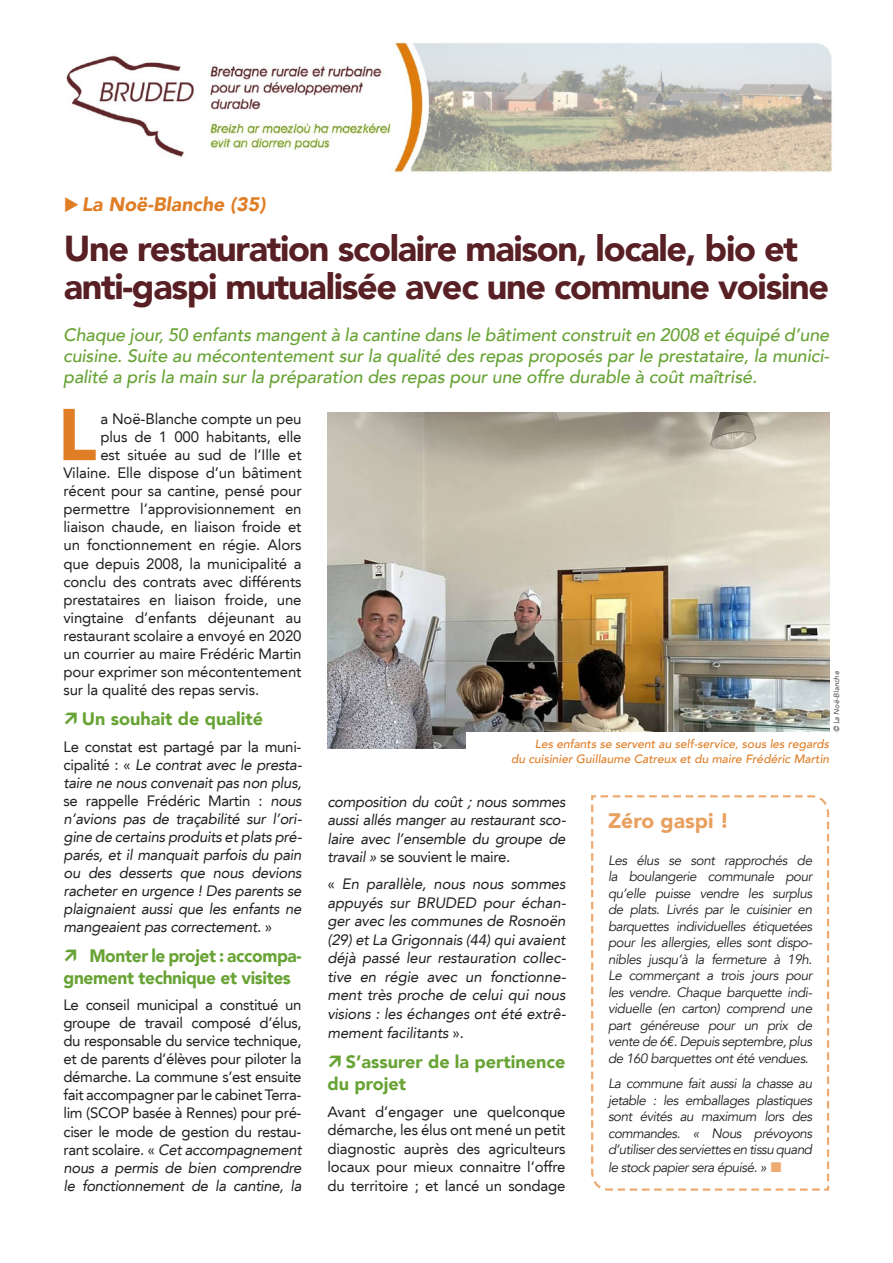
<style>
.page{position:relative;width:893px;height:1263px;background:#fff}
.page>*{position:absolute;margin:0;border:0;box-sizing:border-box;transform-origin:0 0}
.t1{font:900 72.45px "Avenir LT";color:#e07e26}
.t2{font:900 36px/37.5px "Avenir LT";letter-spacing:-.035em;color:#581f24}
.t3{font:900 21px "Avenir LT";color:#e99f5e}
.t4{font:italic 900 19.5px "Avenir LT";color:#e07e26}
.t5{font:italic 500 18px/21px "Avenir LT";letter-spacing:-.01em;color:#68a335;text-align:justify}
.t6{font:900 18px/21.5px "Avenir LT";color:#68a335}
.t7{font:900 18px/21px "Avenir LT";letter-spacing:-.02em;color:#68a335;scale:.96 1}
.t8{font:15px/18px "Avenir LT";letter-spacing:-.01em;color:#231f20;text-align:justify}
.t9{font:italic 15px/18.5px "Avenir LT";letter-spacing:-.02em;color:#231f20;text-align:justify}
.t10{font:italic 13.5px/16.5px "Avenir LT";letter-spacing:-.04em;color:#231f20;text-align:justify}
.t11{font:italic 500 12px/15px "Avenir LT";color:#e07e26;text-align:right}
.t12{font:italic 300 7.5px "Avenir LT";color:#231f20}
.s1{font-style:normal}
.s2{font-style:italic}
</style>
<div class="page">
<img style="left:327px;top:413px;width:502px;height:336px">
<svg style="left:591px;top:795px;width:239px;height:396px"></svg>
<img style="left:66px;top:43px;width:767px;height:130px">
<div style="left:466px;top:732px;width:363px;height:30px;background:#fff"></div>
<svg style="left:771px;top:1162px;width:10px;height:10px"></svg>
<p class="t4" style="left:64px;top:193px;width:203px">◆La Noë-Blanche (35)</p>
<p class="t2" style="left:64px;top:229px;width:767px">Une restauration scolaire maison, locale, bio et anti-gaspi mutualisée avec une commune voisine</p>
<p class="t5" style="left:63px;top:324px;width:768px">Chaque jour, 50 enfants mangent à la cantine dans le bâtiment construit en 2008 et équipé d’une cuisine. Suite au mécontentement sur la qualité des repas proposés par le prestataire, la munici&shy;palité a pris la main sur la préparation des repas pour une offre durable à coût maîtrisé.</p>
<p class="t1" style="left:58px;top:391px;width:40px">L</p>
<p class="t8" style="left:100px;top:410px;width:203px">a Noë-Blanche compte un peu</p>
<p class="t8" style="left:100px;top:428px;width:203px">plus de 1 000 habitants, elle</p>
<p class="t8" style="left:100px;top:446px;width:203px">est située au sud de l’Ille et</p>
<p class="t8" style="left:63px;top:464px;width:240px">Vilaine. Elle dispose d’un bâtiment</p>
<p class="t8" style="left:63px;top:482px;width:240px">récent pour sa cantine, pensé pour</p>
<p class="t8" style="left:63px;top:500px;width:240px">permettre l’approvisionnement en</p>
<p class="t8" style="left:63px;top:518px;width:240px">liaison chaude, en liaison froide et</p>
<p class="t8" style="left:63px;top:536px;width:240px">un fonctionnement en régie. Alors</p>
<p class="t8" style="left:63px;top:554px;width:240px">que depuis 2008, la municipalité a</p>
<p class="t8" style="left:63px;top:572px;width:240px">conclu des contrats avec différents</p>
<p class="t8" style="left:63px;top:590px;width:240px">prestataires en liaison froide, une</p>
<p class="t8" style="left:63px;top:609px;width:240px">vingtaine d’enfants déjeunant au</p>
<p class="t8" style="left:63px;top:627px;width:240px">restaurant scolaire a envoyé en 2020</p>
<p class="t8" style="left:63px;top:645px;width:240px">un courrier au maire Frédéric Martin</p>
<p class="t8" style="left:63px;top:663px;width:240px">pour exprimer son mécontentement</p>
<p class="t8" style="left:63px;top:681px;width:197px">sur la qualité des repas servis.</p>
<p class="t6" style="left:82px;top:708px;width:183px">Un souhait de qualité</p>
<p class="t9" style="left:63px;top:738px;width:240px;line-height:18px"><span class="s1">Le constat est partagé par la muni&shy;cipalité : «</span> Le contrat avec le presta&shy;taire ne nous convenait pas non plus, <span class="s1">se rappelle Frédéric Martin :</span> nous n’avions pas de traçabilité sur l’ori&shy;gine de certains produits et plats pré&shy;parés, et il manquait parfois du pain ou des desserts que nous devions racheter en urgence ! Des parents se plaignaient aussi que les enfants ne mangeaient pas correctement. <span class="s1">»</span></p>
<p class="t7" style="left:63px;top:945px;width:250px;text-indent:26px">Monter le projet : accompa&shy;gnement technique et visites</p>
<p class="t8" style="left:63px;top:996px;width:240px">Le conseil municipal a constitué un groupe de travail composé d’élus, du responsable du service technique, et de parents d’élèves pour piloter la démarche. La commune s’est ensuite fait accompagner par le cabinet Terra&shy;lim (SCOP basée à Rennes) pour pré&shy;ciser le mode de gestion du restau&shy;rant scolaire. « <span class="s2">Cet accompagnement nous a permis de bien comprendre le fonctionnement de la cantine, la</span></p>
<p class="t12" style="left:832px;top:732px;width:63px;rotate:-90deg">© La Noë-Blanche</p>
<p class="t11" style="left:511px;top:737px;width:320px">Les enfants se servent au self-service, sous les regards<br>du cuisinier Guillaume Catreux et du maire Frédéric Martin</p>
<p class="t9" style="left:327px;top:792px;width:240px">composition du coût ; nous sommes aussi allés manger au restaurant sco&shy;laire avec l’ensemble du groupe de travail » <span class="s1">se souvient le maire.</span></p>
<p class="t9" style="left:327px;top:875px;width:240px"><span class="s1">«</span> En parallèle, nous nous sommes appuyés sur BRUDED pour échan&shy;ger avec les communes de Rosnoën (29) et La Grigonnais (44) qui avaient déjà passé leur restauration collec&shy;tive en régie avec un fonctionne&shy;ment très proche de celui qui nous visions : les échanges ont été extrê&shy;mement facilitants <span class="s1">».</span></p>
<p class="t6" style="left:327px;top:1051px;width:240px;text-indent:18px">S’assurer de la pertinence du projet</p>
<p class="t8" style="left:327px;top:1102px;width:240px;line-height:18.5px">Avant d’engager une quelconque démarche, les élus ont mené un petit diagnostic auprès des agriculteurs locaux pour mieux connaitre l’offre du territoire ; et lancé un sondage</p>
<p class="t3" style="left:608px;top:808px;width:122px">Zéro gaspi !</p>
<p class="t10" style="left:608px;top:852px;width:206px">Les élus se sont rapprochés de la boulangerie communale pour qu’elle puisse vendre les surplus de plats. Livrés par le cuisinier en barquettes individuelles étiquetées pour les allergies, elles sont dispo&shy;nibles jusqu’à la fermeture à 19h.<br>Le commerçant a trois jours pour les vendre. Chaque barquette indi&shy;viduelle (en carton) comprend une part généreuse pour un prix de vente de 6€. Depuis septembre, plus de 160 barquettes ont été vendues.</p>
<p class="t10" style="left:608px;top:1075px;width:206px">La commune fait aussi la chasse au jetable : les emballages plastiques sont évités au maximum lors des commandes. « Nous prévoyons d’utiliser des serviettes en tissu quand</p>
<p class="t10" style="left:608px;top:1159px;width:160px">le stock papier sera épuisé. »</p>
</div>
